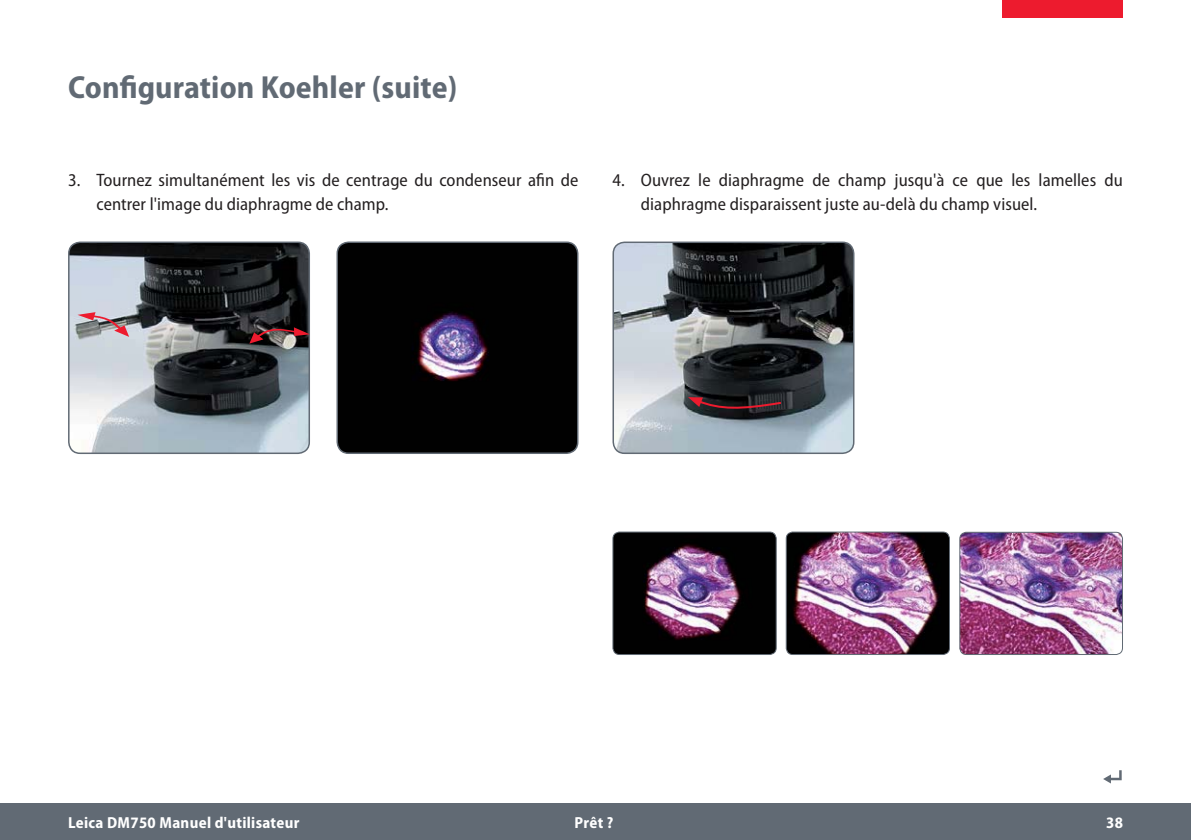
<style>
.page{position:relative;width:1191px;height:840px;background:#fff}
.page>*{position:absolute;margin:0;border:0;box-sizing:border-box;transform-origin:0 0}
.t1{font:700 semi-condensed 32px "Myriad Pro";letter-spacing:.005em;color:#616a74}
.t2{font:semi-condensed 18px/24px "Myriad Pro";letter-spacing:.005em;color:#231f20}
.t3{font:700 semi-condensed 16px "Myriad Pro";letter-spacing:.02em;color:#fff}
</style>
<div class="page">
<div style="left:0;top:803px;width:1191px;height:36px;background:#616a74"></div>
<div style="left:1002px;top:0;width:121px;height:17px;background:#ed1b2e"></div>
<img style="left:337px;top:242px;width:241px;height:211px;border-radius:11px">
<div style="left:336px;top:241px;width:242px;height:213px;border:2px solid #616a74;border-radius:11px"></div>
<img style="left:69px;top:242px;width:240px;height:211px;border-radius:11px">
<div style="left:68px;top:241px;width:242px;height:213px;border:2px solid #616a74;border-radius:11px"></div>
<svg style="left:77px;top:310px;width:52px;height:27px"></svg>
<svg style="left:249px;top:322px;width:61px;height:21px"></svg>
<img style="left:613px;top:242px;width:240px;height:211px;border-radius:11px">
<div style="left:612px;top:241px;width:242px;height:213px;border:2px solid #616a74;border-radius:11px"></div>
<svg style="left:688px;top:397px;width:95px;height:12px"></svg>
<img style="left:613px;top:531px;width:163px;height:123px;border-radius:7px">
<div style="left:612px;top:531px;width:164px;height:123px;border:1px solid #616a74;border-radius:7px"></div>
<img style="left:786px;top:531px;width:163px;height:123px;border-radius:7px">
<div style="left:786px;top:531px;width:164px;height:123px;border:1px solid #616a74;border-radius:7px"></div>
<img style="left:959px;top:532px;width:163px;height:122px;border-radius:7px">
<div style="left:959px;top:531px;width:164px;height:123px;border:1px solid #616a74;border-radius:7px"></div>
<svg style="left:1103px;top:770px;width:18px;height:13px"></svg>
<h1 class="t1" style="left:68px;top:75px;width:391px">Configuration Koehler (suite)</h1>
<p class="t2" style="left:96px;top:169px;width:483px;text-indent:-28px">3. Tournez simultanément les vis de centrage du condenseur afin de centrer l'image du diaphragme de champ.</p>
<p class="t2" style="left:641px;top:169px;width:483px;text-indent:-28px">4. Ouvrez le diaphragme de champ jusqu'à ce que les lamelles du diaphragme disparaissent juste au-delà du champ visuel.</p>
<p class="t3" style="left:68px;top:816px;width:233px">Leica DM750 Manuel d'utilisateur</p>
<p class="t3" style="left:574px;top:816px;width:40px">Prêt ?</p>
<p class="t3" style="left:1106px;top:816px;width:18px">38</p>
</div>
